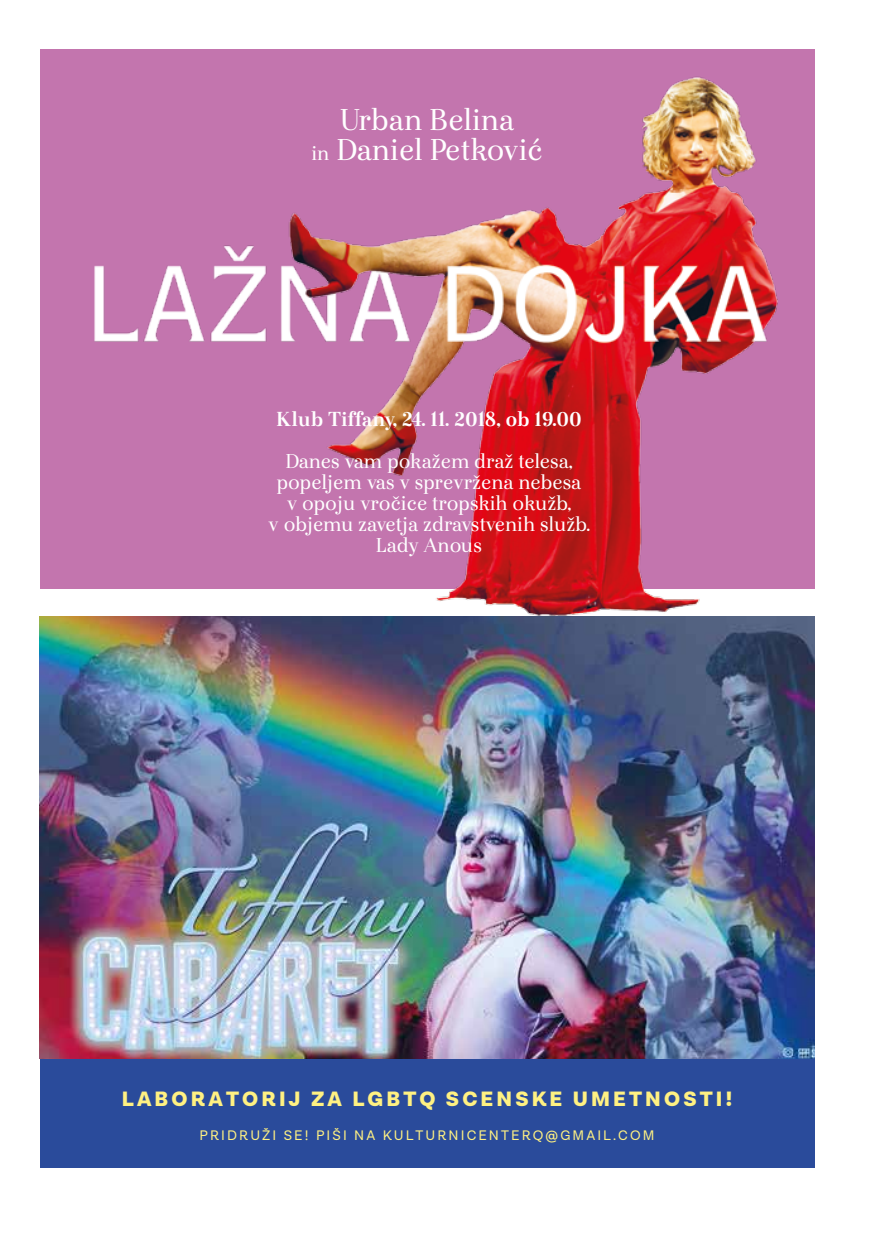
<style>
.page{position:relative;width:874px;height:1241px;background:#fff}
.page>*{position:absolute;margin:0;border:0;box-sizing:border-box;transform-origin:0 0}
.t1{font:31.5px/29.8px "Otama";letter-spacing:-.005em;color:#fff;text-align:center}
.t2{font:21px/21px "Otama";color:#fff;text-align:center}
.t3{font:900 21px "Lota Grotesque Alt 2";letter-spacing:.15em;color:#fff182}
.t4{font:700 21px "Otama";color:#fff}
.t5{font:14px "Lota Grotesque Alt 2";letter-spacing:.15em;color:#fff182}
.s1{font-size:21px}
</style>
<div class="page">
<div style="left:40px;top:646px;width:774px;height:521px;background:#2a4b9b"></div>
<img style="left:40px;top:616px;width:774px;height:442px">
<img style="left:47px;top:49px;width:763px;height:570px">
<h1 class="t1" style="left:311px;top:104px;width:233px">Urban Belina<br><span class="s1">in</span> Daniel Petković</h1>
<p class="t4" style="left:276px;top:406px;width:307px">Klub Tiffany, 24. 11. 2018, ob 19.00</p>
<p class="t2" style="left:268px;top:450px;width:323px">Danes vam pokažem draž telesa, popeljem vas v sprevržena nebesa<br>v opoju vročice tropskih okužb,<br>v objemu zavetja zdravstvenih služb.<br>Lady Anous</p>
<p class="t3" style="left:122px;top:1086px;width:611px">LABORATORIJ ZA LGBTQ SCENSKE UMETNOSTI¡</p>
<p class="t5" style="left:199px;top:1127px;width:456px">PRIDRUŽI SE¡ PIŠI NA KULTURNICENTERQ@GMAIL.COM</p>
</div>
